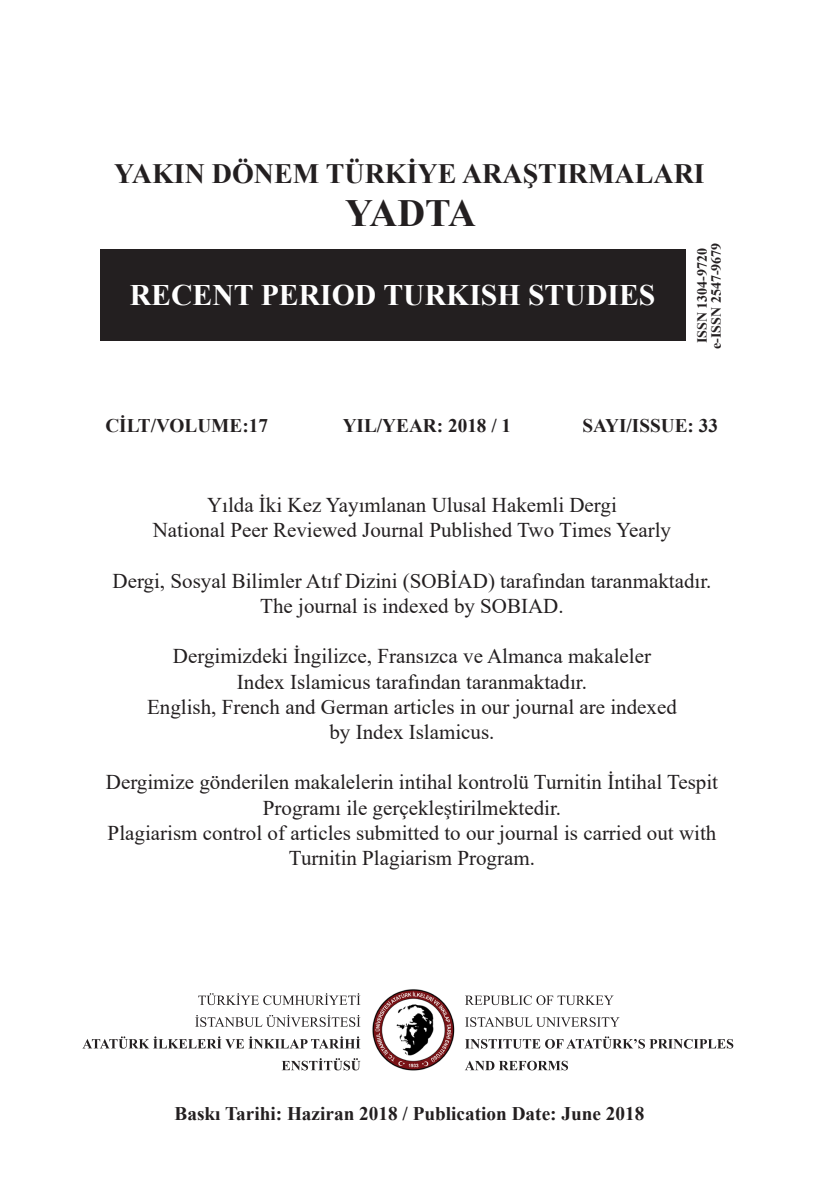
<style>
.page{position:relative;width:819px;height:1191px;background:#fff}
.page>*{position:absolute;margin:0;border:0;box-sizing:border-box;transform-origin:0 0}
.t1{font:700 38.5px "Times New Roman";letter-spacing:-.035em;color:#231f20}
.t2{font:700 29.75px "Times New Roman";color:#fff}
.t3{font:700 28px "Times New Roman";color:#231f20}
.t4{font:21px/25.2px "Times New Roman";color:#231f20;text-align:center}
.t5{font:700 19.25px "Times New Roman";color:#231f20}
.t6{font:700 14px "Times New Roman";color:#231f20}
</style>
<div class="page">
<div style="left:100px;top:249px;width:585px;height:91px;background:#231f20"></div>
<svg style="left:198px;top:993px;width:162px;height:12px"></svg>
<svg style="left:195px;top:1015px;width:165px;height:11px"></svg>
<svg style="left:83px;top:1036px;width:277px;height:12px"></svg>
<svg style="left:282px;top:1058px;width:78px;height:12px"></svg>
<svg style="left:465px;top:995px;width:148px;height:10px"></svg>
<svg style="left:465px;top:1017px;width:154px;height:9px"></svg>
<svg style="left:465px;top:1036px;width:268px;height:12px"></svg>
<svg style="left:465px;top:1060px;width:103px;height:10px"></svg>
<img style="left:372px;top:989px;width:83px;height:82px">
<h3 class="t3" style="left:114px;top:154px;width:592px">YAKIN DÖNEM TÜRKİYE ARAŞTIRMALARI</h3>
<h1 class="t1" style="left:345px;top:185px;width:132px">YADTA</h1>
<h2 class="t2" style="left:130px;top:273px;width:527px">RECENT PERIOD TURKISH STUDIES</h2>
<p class="t6" style="left:706px;top:349px;width:108px;rotate:-90deg">e-ISSN 2547-9679</p>
<p class="t6" style="left:692px;top:343px;width:97px;rotate:-90deg">ISSN 1304-9720</p>
<p class="t5" style="left:105px;top:412px;width:164px">CİLT/VOLUME:17</p>
<p class="t5" style="left:342px;top:412px;width:170px">YIL/YEAR: 2018 / 1</p>
<p class="t5" style="left:582px;top:412px;width:137px">SAYI/ISSUE: 33</p>
<p class="t4" style="left:153px;top:492px;width:520px">Yılda İki Kez Yayımlanan Ulusal Hakemli Dergi<br>National Peer Reviewed Journal Published Two Times Yearly</p>
<p class="t4" style="left:112px;top:567px;width:600px">Dergi, Sosyal Bilimler Atıf Dizini (SOBİAD) tarafından taranmaktadır.<br>The journal is indexed by SOBIAD.</p>
<p class="t4" style="left:147px;top:643px;width:531px">Dergimizdeki İngilizce, Fransızca ve Almanca makaleler Index Islamicus tarafından taranmaktadır.<br>English, French and German articles in our journal are indexed by Index Islamicus.</p>
<p class="t4" style="left:106px;top:769px;width:613px">Dergimize gönderilen makalelerin intihal kontrolü Turnitin İntihal Tespit Programı ile gerçekleştirilmektedir.<br>Plagiarism control of articles submitted to our journal is carried out with Turnitin Plagiarism Program.</p>
<p class="t5" style="left:174px;top:1099px;width:471px">Baskı Tarihi: Haziran 2018 / Publication Date: June 2018</p>
</div>
